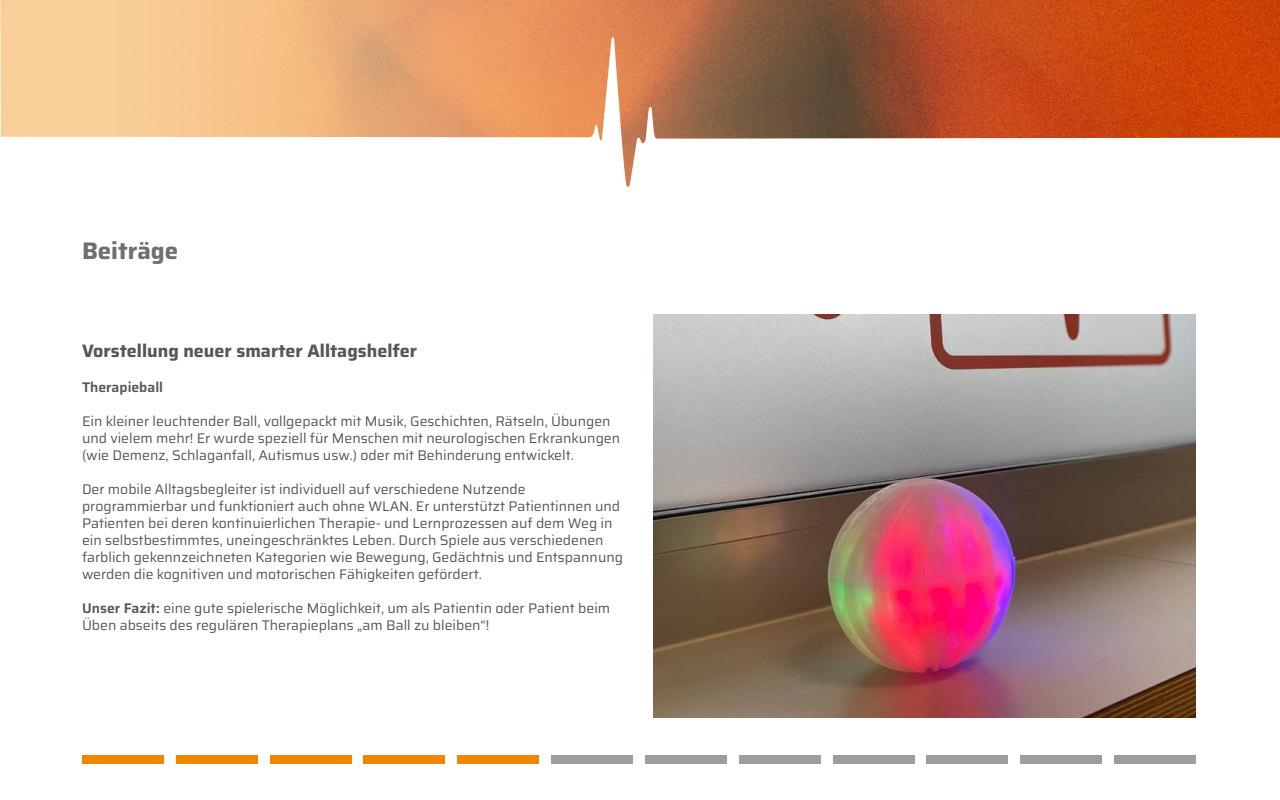
<style>
.page{position:relative;width:1280px;height:800px;background:#fff}
.page>*{position:absolute;margin:0;border:0;box-sizing:border-box;transform-origin:0 0}
.t1{font:700 24px "Saira";color:#706f6f}
.t2{font:700 18px "Saira";color:#575756}
.t3{font:14px/17px "Saira";color:#575756}
.t4{font:600 14px "Saira";color:#575756}
.s1{font-weight:600}
</style>
<div class="page">
<svg style="left:0;top:0;width:1280px;height:187px"></svg>
<div style="left:82px;top:755px;width:82px;height:9px;background:#f18700"></div>
<div style="left:176px;top:755px;width:82px;height:9px;background:#f18700"></div>
<div style="left:270px;top:755px;width:81px;height:9px;background:#f18700"></div>
<div style="left:363px;top:755px;width:82px;height:9px;background:#f18700"></div>
<div style="left:457px;top:755px;width:82px;height:9px;background:#f18700"></div>
<div style="left:551px;top:755px;width:82px;height:9px;background:#9d9d9c"></div>
<div style="left:645px;top:755px;width:82px;height:9px;background:#9d9d9c"></div>
<div style="left:739px;top:755px;width:82px;height:9px;background:#9d9d9c"></div>
<div style="left:833px;top:755px;width:81px;height:9px;background:#9d9d9c"></div>
<div style="left:926px;top:755px;width:82px;height:9px;background:#9d9d9c"></div>
<div style="left:1020px;top:755px;width:82px;height:9px;background:#9d9d9c"></div>
<div style="left:1114px;top:755px;width:82px;height:9px;background:#9d9d9c"></div>
<img style="left:654px;top:315px;width:542px;height:403px">
<h1 class="t1" style="left:82px;top:231px;width:98px">Beiträge</h1>
<p class="t2" style="left:82px;top:336px;width:337px">Vorstellung neuer smarter Alltagshelfer</p>
<p class="t4" style="left:82px;top:376px;width:83px">Therapieball</p>
<p class="t3" style="left:82px;top:413px;width:540px">Ein kleiner leuchtender Ball, vollgepackt mit Musik, Geschichten, Rätseln, Übungen und vielem mehr! Er wurde speziell für Menschen mit neurologischen Erkrankungen (wie Demenz, Schlaganfall, Autismus usw.) oder mit Behinderung entwickelt.</p>
<p class="t3" style="left:82px;top:481px;width:543px">Der mobile Alltagsbegleiter ist individuell auf verschiedene Nutzende programmierbar und funktioniert auch ohne WLAN. Er unterstützt Patientinnen und Patienten bei deren kontinuierlichen Therapie- und Lernprozessen auf dem Weg in ein selbstbestimmtes, uneingeschränktes Leben. Durch Spiele aus verschiedenen farblich gekennzeichneten Kategorien wie Bewegung, Gedächtnis und Entspannung werden die kognitiven und motorischen Fähigkeiten gefördert.</p>
<p class="t3" style="left:82px;top:600px;width:530px"><span class="s1">Unser Fazit:</span> eine gute spielerische Möglichkeit, um als Patientin oder Patient beim<br>Üben abseits des regulären Therapieplans „am Ball zu bleiben“!</p>
</div>
